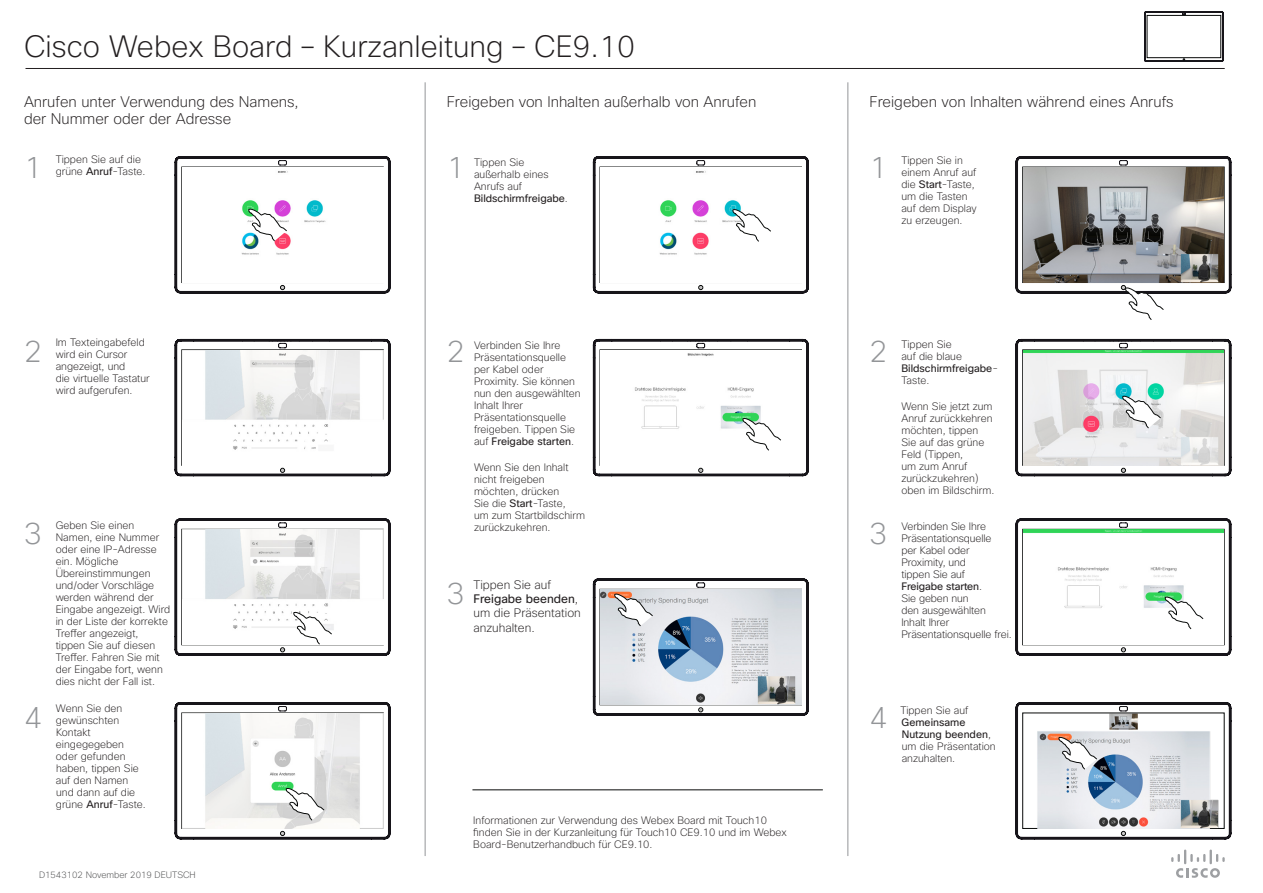
<style>
.page{position:relative;width:1263px;height:893px;background:#fff}
.page>*{position:absolute;margin:0;border:0;box-sizing:border-box;transform-origin:0 0}
.Subhead1{font:200 30px "Cisco Sans";color:#231f20}
.t1{font:200 30px "Cisco Sans";color:#939598}
.Subhead1-2{font:200 15px "Cisco Sans";color:#231f20}
.CartoonAnnotation{font:200 12px/14.4px "Cisco Sans";color:#231f20}
.CartoonAnnotation-2{font:200 10.5px/12px "Cisco Sans";color:#231f20}
.t2{font:200 9px "Cisco Sans";color:#4b4c4d}
.s1{font-weight:400}
</style>
<div class="page">
<svg style="left:175px;top:339px;width:215px;height:137px"></svg>
<img style="left:182px;top:350px;width:201px;height:115px">
<svg style="left:175px;top:156px;width:215px;height:137px"></svg>
<svg style="left:1016px;top:339px;width:215px;height:137px"></svg>
<svg style="left:1016px;top:156px;width:215px;height:164px"></svg>
<svg style="left:1016px;top:519px;width:215px;height:136px"></svg>
<svg style="left:1016px;top:702px;width:215px;height:137px"></svg>
<svg style="left:593px;top:579px;width:215px;height:136px"></svg>
<svg style="left:593px;top:339px;width:215px;height:137px"></svg>
<svg style="left:593px;top:156px;width:215px;height:137px"></svg>
<svg style="left:175px;top:519px;width:215px;height:136px"></svg>
<svg style="left:175px;top:702px;width:215px;height:137px"></svg>
<hr style="left:425px;top:82px;width:1px;height:774px;background:#939598">
<hr style="left:847px;top:82px;width:1px;height:774px;background:#939598">
<svg style="left:1171px;top:849px;width:54px;height:29px"></svg>
<hr style="left:26px;top:68px;width:1199px;height:1px;background:#231f20">
<hr style="left:472px;top:790px;width:351px;height:1px;background:#080a09">
<svg style="left:1144px;top:12px;width:79px;height:50px"></svg>
<h1 class="Subhead1" style="left:24px;top:27px;width:613px">Cisco Webex Board – Kurzanleitung – CE9.10</h1>
<h1 class="Subhead1-2" style="left:24px;top:92px;width:276px">Anrufen unter Verwendung des Namens,</h1>
<h1 class="Subhead1-2" style="left:447px;top:92px;width:311px">Freigeben von Inhalten außerhalb von Anrufen</h1>
<h1 class="Subhead1-2" style="left:869px;top:92px;width:306px">Freigeben von Inhalten während eines Anrufs</h1>
<h1 class="Subhead1-2" style="left:24px;top:110px;width:209px">der Nummer oder der Adresse</h1>
<p class="t1" style="left:24px;top:149px;width:19px">1</p>
<p class="CartoonAnnotation-2" style="left:56px;top:153px;width:91px">Tippen Sie auf die grüne <span class="s1">Anruf</span>-Taste.</p>
<p class="CartoonAnnotation-2" style="left:474px;top:156px;width:95px">Tippen Sie außerhalb eines<br>Anrufs auf<br><span class="s1">Bildschirmfreigabe</span>.</p>
<p class="CartoonAnnotation-2" style="left:901px;top:155px;width:77px">Tippen Sie in einem Anruf auf die <span class="s1">Start</span>-Taste, um die Tasten auf dem Display zu erzeugen.</p>
<p class="t1" style="left:447px;top:149px;width:19px">1</p>
<p class="t1" style="left:869px;top:149px;width:19px">1</p>
<p class="t1" style="left:24px;top:332px;width:19px">2</p>
<p class="t1" style="left:24px;top:515px;width:19px">3</p>
<p class="CartoonAnnotation-2" style="left:56px;top:337px;width:96px">Im Texteingabefeld wird ein Cursor angezeigt, und<br>die virtuelle Tastatur wird aufgerufen.</p>
<p class="CartoonAnnotation-2" style="left:901px;top:338px;width:98px">Tippen Sie<br>auf die blaue<br><span class="s1">Bildschirmfreigabe</span>-<br>Taste.</p>
<p class="CartoonAnnotation-2" style="left:901px;top:400px;width:94px">Wenn Sie jetzt zum<br>Anruf zurückkehren möchten, tippen<br>Sie auf das grüne<br>Feld (Tippen,<br>um zum Anruf zurückzukehren) oben im Bildschirm.</p>
<p class="t1" style="left:447px;top:332px;width:19px">2</p>
<p class="t1" style="left:869px;top:332px;width:19px">2</p>
<p class="CartoonAnnotation-2" style="left:474px;top:339px;width:108px">Verbinden Sie Ihre<br>Präsentationsquelle per Kabel oder<br>Proximity. Sie können nun den ausgewählten<br>Inhalt Ihrer<br>Präsentationsquelle freigeben. Tippen Sie auf <span class="s1">Freigabe starten</span>.</p>
<p class="CartoonAnnotation-2" style="left:474px;top:461px;width:112px">Wenn Sie den Inhalt nicht freigeben möchten, drücken<br>Sie die <span class="s1">Start</span>-Taste,<br>um zum Startbildschirm zurückzukehren.</p>
<p class="CartoonAnnotation-2" style="left:56px;top:519px;width:116px">Geben Sie einen<br>Namen, eine Nummer oder eine IP-Adresse ein. Mögliche<br>Übereinstimmungen und/oder Vorschläge werden während der<br>Eingabe angezeigt. Wird in der Liste der korrekte<br>Treffer angezeigt, tippen Sie auf diesen<br>Treffer. Fahren Sie mit der Eingabe fort, wenn dies nicht der Fall ist.</p>
<p class="CartoonAnnotation-2" style="left:901px;top:520px;width:112px">Verbinden Sie Ihre<br>Präsentationsquelle<br>per Kabel oder<br>Proximity, und<br>tippen Sie auf<br><span class="s1">Freigabe starten</span>.<br>Sie geben nun<br>den ausgewählten<br>Inhalt Ihrer<br>Präsentationsquelle frei.</p>
<p class="t1" style="left:869px;top:514px;width:19px">3</p>
<p class="CartoonAnnotation" style="left:473px;top:577px;width:109px">Tippen Sie auf<br><span class="s1">Freigabe beenden</span>, um die Präsentation anzuhalten.</p>
<p class="t1" style="left:447px;top:574px;width:19px">3</p>
<p class="t1" style="left:24px;top:698px;width:19px">4</p>
<p class="CartoonAnnotation-2" style="left:56px;top:702px;width:91px">Wenn Sie den gewünschten<br>Kontakt eingegegeben oder gefunden haben, tippen Sie auf den Namen und dann auf die grüne <span class="s1">Anruf</span>-Taste.</p>
<p class="CartoonAnnotation-2" style="left:900px;top:704px;width:97px">Tippen Sie auf<br><span class="s1">Gemeinsame<br>Nutzung beenden</span>, um die Präsentation anzuhalten.</p>
<p class="t1" style="left:869px;top:698px;width:19px">4</p>
<p class="CartoonAnnotation-2" style="left:473px;top:814px;width:315px">Informationen zur Verwendung des Webex Board mit Touch10 finden Sie in der Kurzanleitung für Touch10 CE9.10 und im Webex<br>Board-Benutzerhandbuch für CE9.10.</p>
<p class="t2" style="left:39px;top:869px;width:158px">D1543102 November 2019 DEUTSCH</p>
</div>
